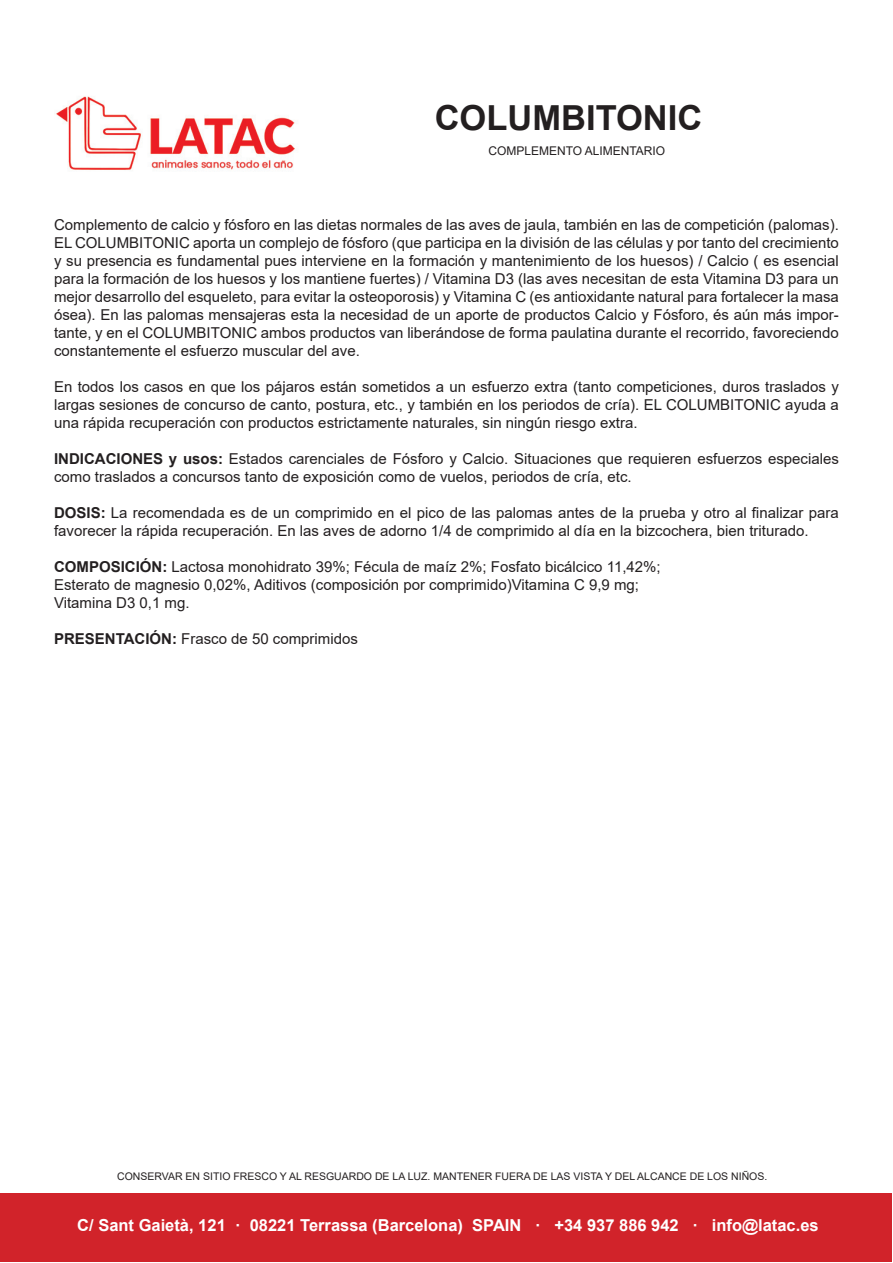
<style>
.page{position:relative;width:893px;height:1263px;background:#fff}
.page>*{position:absolute;margin:0;border:0;box-sizing:border-box;transform-origin:0 0}
.t1{font:700 34.5px "Arial";color:#231f20}
.t2{font:700 16.5px "Arial";color:#fff}
.t3{font:15px/18px "Arial";color:#231f20}
.t4{font:12px "Arial";color:#231f20}
.t5{font:10.5px "Arial";color:#231f20}
.s1{font-weight:700}
</style>
<div class="page">
<div style="left:1px;top:1193px;width:891px;height:69px;background:#d1232a"></div>
<img style="left:56px;top:96px;width:239px;height:74px">
<h1 class="t1" style="left:435px;top:94px;width:269px">COLUMBITONIC</h1>
<p class="t4" style="left:488px;top:143px;width:178px">COMPLEMENTO ALIMENTARIO</p>
<p class="t3" style="left:54px;top:216px;width:786px;text-align:justify">Complemento de calcio y fósforo en las dietas normales de las aves de jaula, también en las de competición (palomas).<br>EL COLUMBITONIC aporta un complejo de fósforo (que participa en la división de las células y por tanto del crecimiento y su presencia es fundamental pues interviene en la formación y mantenimiento de los huesos) / Calcio ( es esencial para la formación de los huesos y los mantiene fuertes) / Vitamina D3 (las aves necesitan de esta Vitamina D3 para un mejor desarrollo del esqueleto, para evitar la osteoporosis) y Vitamina C (es antioxidante natural para fortalecer la masa ósea). En las palomas mensajeras esta la necesidad de un aporte de productos Calcio y Fósforo, és aún más impor&shy;tante, y en el COLUMBITONIC ambos productos van liberándose de forma paulatina durante el recorrido, favoreciendo constantemente el esfuerzo muscular del ave.</p>
<p class="t3" style="left:54px;top:378px;width:786px;text-align:justify">En todos los casos en que los pájaros están sometidos a un esfuerzo extra (tanto competiciones, duros traslados y largas sesiones de concurso de canto, postura, etc., y también en los periodos de cría). EL COLUMBITONIC ayuda a una rápida recuperación con productos estrictamente naturales, sin ningún riesgo extra.</p>
<p class="t3" style="left:54px;top:450px;width:786px"><span class="s1">INDICACIONES y usos:</span> Estados carenciales de Fósforo y Calcio. Situaciones que requieren esfuerzos especiales como traslados a concursos tanto de exposición como de vuelos, periodos de cría, etc.</p>
<p class="t3" style="left:54px;top:504px;width:786px"><span class="s1">DOSIS:</span> La recomendada es de un comprimido en el pico de las palomas antes de la prueba y otro al finalizar para favorecer la rápida recuperación. En las aves de adorno 1/4 de comprimido al día en la bizcochera, bien triturado.</p>
<p class="t3" style="left:54px;top:558px;width:608px"><span class="s1">COMPOSICIÓN:</span> Lactosa monohidrato 39%; Fécula de maíz 2%; Fosfato bicálcico 11,42%;<br>Esterato de magnesio 0,02%, Aditivos (composición por comprimido)Vitamina C 9,9 mg;<br>Vitamina D3 0,1 mg.</p>
<p class="t3" style="left:54px;top:630px;width:305px"><span class="s1">PRESENTACIÓN:</span> Frasco de 50 comprimidos</p>
<p class="t5" style="left:117px;top:1169px;width:652px">CONSERVAR EN SITIO FRESCO Y AL RESGUARDO DE LA LUZ. MANTENER FUERA DE LAS VISTA Y DEL ALCANCE DE LOS NIÑOS.</p>
<p class="t2" style="left:77px;top:1214px;width:743px">C/ Sant Gaietà, 121 · 08221 Terrassa (Barcelona) SPAIN · +34 937 886 942 · info@latac.es</p>
</div>
